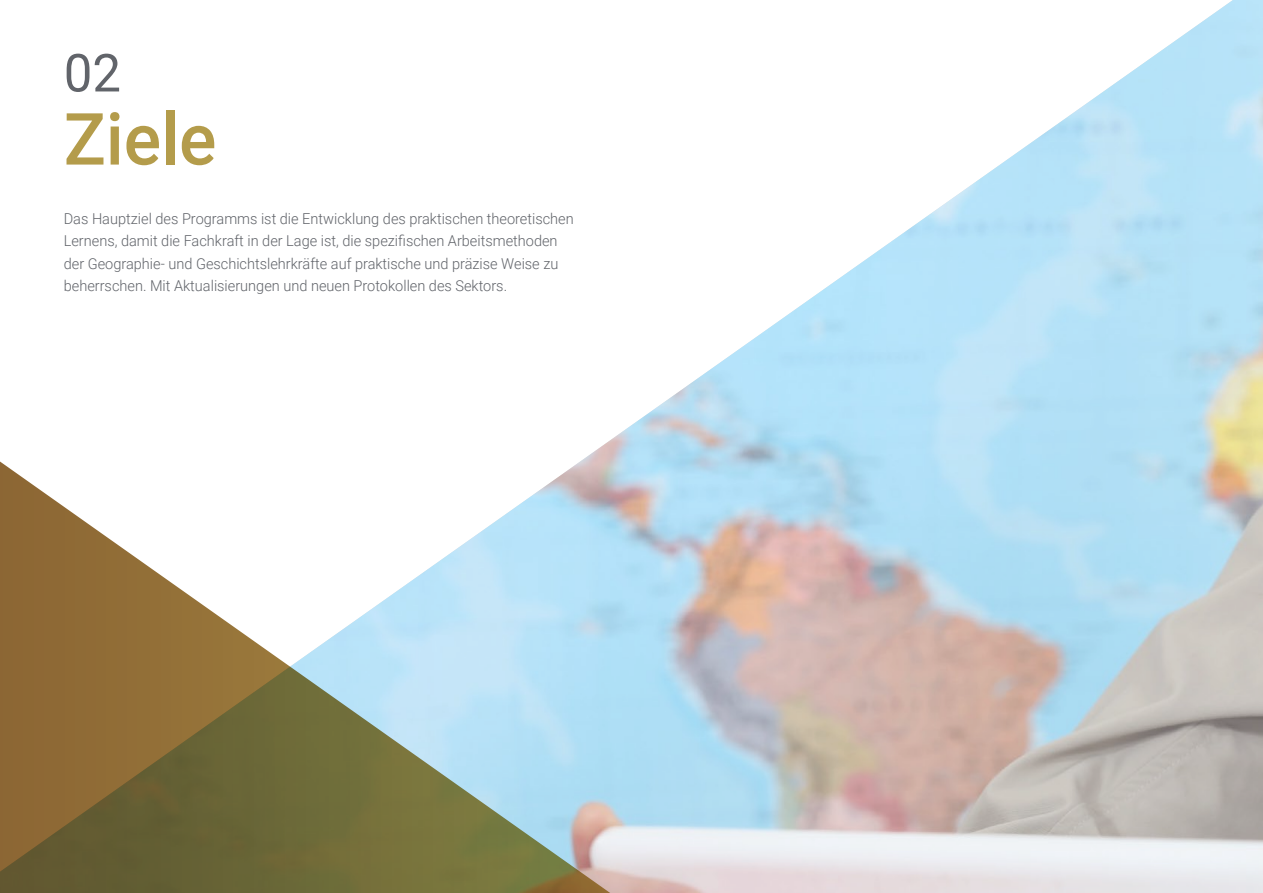
<style>
.page{position:relative;width:1263px;height:893px;background:#fff}
.page>*{position:absolute;margin:0;border:0;box-sizing:border-box;transform-origin:0 0}
.t1{font:500 72px "Roboto";color:#b49c4b}
.t2{font:52.5px "Roboto";color:#61646a}
.t3{font:300 15px/22.5px "Roboto";color:#61646a}
</style>
<div class="page">
<img style="left:602px;top:0;width:661px;height:893px">
<svg style="left:0;top:446px;width:640px;height:447px"></svg>
<h2 class="t2" style="left:64px;top:36px;width:59px">02</h2>
<h1 class="t1" style="left:64px;top:89px;width:154px">Ziele</h1>
<p class="t3" style="left:64px;top:207px;width:511px">Das Hauptziel des Programms ist die Entwicklung des praktischen theoretischen Lernens, damit die Fachkraft in der Lage ist, die spezifischen Arbeitsmethoden der Geographie- und Geschichtslehrkräfte auf praktische und präzise Weise zu beherrschen. Mit Aktualisierungen und neuen Protokollen des Sektors.</p>
</div>
